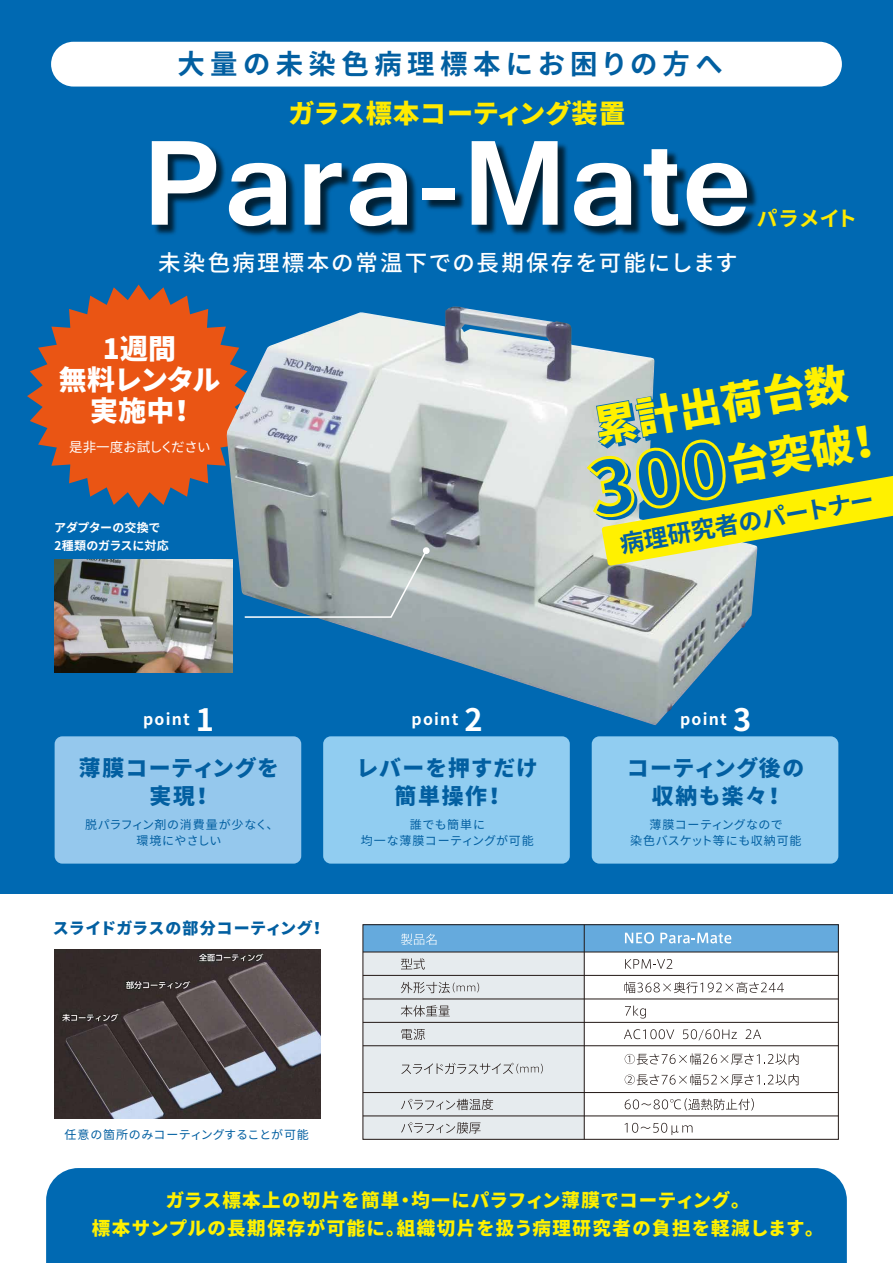
<style>
.page{position:relative;width:893px;height:1263px;background:#fff}
.page>*{position:absolute;margin:0;border:0;box-sizing:border-box;transform-origin:0 0}
.t1{font:900 42.3px/61.7px "Noto Sans CJ Kjp";color:#fff100;text-align:center}
.t2{font:900 27.9px/31.2px "Noto Sans CJ Kjp";letter-spacing:.01em;color:#fff;text-align:center}
.t3{font:700 27.45px "Noto Sans CJ Kjp";letter-spacing:.2em;color:#025fa1}
.t4{font:900 26.1px "Noto Sans CJ Kjp";color:#ffea00}
.t5{font:700 24px "Noto Sans CJ Kjp";color:#025fa1}
.t6{font:500 22.5px "Noto Sans CJ Kjp";letter-spacing:.1em;color:#fff}
.t7{font:900 21.9px/27.8px "Noto Sans CJ Kjp";letter-spacing:.05em;color:#025fa1;text-align:center}
.t8{font:700 20.7px "Noto Sans CJ Kjp";color:#ffea00}
.t9{font:900 18.45px/27.6px "Noto Sans CJ Kjp";letter-spacing:.07em;color:#fff100;text-align:center}
.t10{font:900 16.05px "Noto Sans CJ Kjp";letter-spacing:.02em;color:#025fa1}
.t11{font:700 15.9px "Noto Sans CJ Kjp";letter-spacing:.08em;color:#fff}
.t12{font:13.5px "Noto Sans CJ Kjp";letter-spacing:-.015em;color:#fff}
.t13{font:12px/16.8px "Noto Sans CJ Kjp";letter-spacing:.03em;color:#025fa1;text-align:center}
.t14{font:12px/16.8px "Noto Sans CJ Kjp";letter-spacing:.05em;color:#025fa1;text-align:center}
.t15{font:700 12px/18px "Noto Sans CJ Kjp";letter-spacing:-.005em;color:#fff}
.s1{font-size:75.3px;color:#0069b2}
.s2{font-size:30.9px}
</style>
<div class="page">
<div style="left:0;top:0;width:893px;height:894px;background:#0069b2"></div>
<svg style="left:27px;top:285px;width:200px;height:223px;fill:#ea5514"></svg>
<img style="left:227px;top:307px;width:529px;height:418px">
<div style="left:46px;top:1168px;width:801px;height:95px;background:#0069b2"></div>
<div style="left:55px;top:736px;width:246px;height:128px;background:#95c8ed;border-radius:8px"></div>
<div style="left:323px;top:736px;width:247px;height:128px;background:#91cdf1;border-radius:8px"></div>
<div style="left:592px;top:736px;width:246px;height:128px;background:#91cdf1;border-radius:8px"></div>
<div style="left:51px;top:42px;width:791px;height:45px;background:#fff;border-radius:22px"></div>
<img style="left:55px;top:949px;width:266px;height:170px">
<img style="left:55px;top:559px;width:178px;height:113px">
<img style="left:154px;top:141px;width:603px;height:95px">
<svg style="left:152px;top:141px;width:64px;height:84px"></svg>
<svg style="left:229px;top:163px;width:57px;height:63px;background:#a2bdd0"></svg>
<svg style="left:305px;top:163px;width:37px;height:62px"></svg>
<svg style="left:350px;top:163px;width:57px;height:63px;background:#a2bdd0"></svg>
<div style="left:422px;top:188px;width:33px;height:12px;background:#fff"></div>
<svg style="left:472px;top:141px;width:86px;height:84px"></svg>
<svg style="left:574px;top:163px;width:57px;height:63px;background:#a1bdcf"></svg>
<svg style="left:644px;top:149px;width:34px;height:77px"></svg>
<svg style="left:687px;top:163px;width:60px;height:63px;background:#95b3c7"></svg>
<svg style="left:585px;top:363px;width:308px;height:203px"></svg>
<div style="left:363px;top:925px;width:221px;height:214px;background:#e6ebee"></div>
<div style="left:363px;top:925px;width:475px;height:27px;background:#65aadd"></div>
<hr style="left:363px;top:952px;width:475px;height:1px;background:#221815">
<hr style="left:363px;top:975px;width:475px;height:1px;background:#221815">
<hr style="left:363px;top:999px;width:475px;height:1px;background:#221815">
<hr style="left:363px;top:1022px;width:475px;height:1px;background:#221815">
<hr style="left:363px;top:1045px;width:475px;height:1px;background:#221815">
<hr style="left:363px;top:1092px;width:475px;height:1px;background:#221815">
<hr style="left:363px;top:1115px;width:475px;height:1px;background:#221815">
<hr style="left:584px;top:925px;width:1px;height:214px;background:#221815">
<svg style="left:401px;top:958px;width:24px;height:12px"></svg>
<svg style="left:401px;top:982px;width:78px;height:11px"></svg>
<svg style="left:401px;top:1005px;width:49px;height:11px"></svg>
<svg style="left:401px;top:1029px;width:24px;height:11px"></svg>
<svg style="left:401px;top:1063px;width:142px;height:11px"></svg>
<svg style="left:401px;top:1099px;width:92px;height:11px"></svg>
<svg style="left:401px;top:1122px;width:80px;height:11px"></svg>
<svg style="left:625px;top:959px;width:47px;height:10px"></svg>
<svg style="left:624px;top:982px;width:160px;height:11px"></svg>
<svg style="left:625px;top:1005px;width:21px;height:13px"></svg>
<svg style="left:624px;top:1029px;width:50px;height:10px"></svg>
<svg style="left:683px;top:1029px;width:54px;height:11px"></svg>
<svg style="left:746px;top:1029px;width:15px;height:10px"></svg>
<svg style="left:625px;top:1053px;width:173px;height:12px"></svg>
<svg style="left:625px;top:1074px;width:173px;height:11px"></svg>
<svg style="left:625px;top:1098px;width:129px;height:12px"></svg>
<svg style="left:401px;top:933px;width:35px;height:12px"></svg>
<svg style="left:625px;top:932px;width:29px;height:11px"></svg>
<svg style="left:660px;top:933px;width:71px;height:10px"></svg>
<svg style="left:625px;top:1123px;width:67px;height:12px"></svg>
<div style="left:362px;top:924px;width:477px;height:216px;border:1px solid #221815"></div>
<svg style="left:243px;top:547px;width:187px;height:71px;background:#95a4a8"></svg>
<h3 class="t3" style="left:177px;top:49px;width:547px">大量の未染色病理標本にお困りの方へ</h3>
<h3 class="t4" style="left:289px;top:99px;width:338px">ガラス標本コーティング装置</h3>
<p class="t6" style="left:158px;top:250px;width:581px">未染色病理標本の常温下での長期保存を可能にします</p>
<p class="t8" style="left:757px;top:207px;width:102px">パラメイト</p>
<h2 class="t2" style="left:59px;top:333px;width:163px">1週間<br>無料レンタル実施中！</h2>
<p class="t12" style="left:69px;top:440px;width:143px">是非一度お試しください</p>
<p class="t15" style="left:54px;top:519px;width:116px">アダプターの交換で<br>2種類のガラスに対応</p>
<h1 class="t1" style="left:573px;top:400px;width:301px;rotate:-10deg">累計出荷台数<br><span class="s1">300</span>台突破！</h1>
<h3 class="t5" style="left:618px;top:531px;width:259px;rotate:-10deg">病理研究者のパートナー</h3>
<p class="t11" style="left:143px;top:710px;width:73px">point <span class="s2">1</span></p>
<p class="t7" style="left:79px;top:754px;width:202px">薄膜コーティングを実現！</p>
<p class="t13" style="left:85px;top:816px;width:195px">脱パラフィン剤の消費量が少なく、環境にやさしい</p>
<p class="t10" style="left:53px;top:919px;width:274px">スライドガラスの部分コーティング！</p>
<p class="t11" style="left:412px;top:710px;width:73px">point <span class="s2">2</span></p>
<p class="t7" style="left:356px;top:754px;width:183px">レバーを押すだけ簡単操作！</p>
<p class="t14" style="left:361px;top:816px;width:174px">誰でも簡単に<br>均一な薄膜コーティングが可能</p>
<p class="t11" style="left:680px;top:710px;width:73px">point <span class="s2">3</span></p>
<p class="t7" style="left:627px;top:754px;width:179px">コーティング後の収納も楽々！</p>
<p class="t13" style="left:630px;top:816px;width:173px">薄膜コーティングなので<br>染色バスケット等にも収納可能</p>
<p class="t13" style="left:65px;top:1127px;width:246px">任意の箇所のみコーティングすることが可能</p>
<p class="t9" style="left:92px;top:1187px;width:733px">ガラス標本上の切片を簡単・均一にパラフィン薄膜でコーティング。<br>標本サンプルの長期保存が可能に。組織切片を扱う病理研究者の負担を軽減します。</p>
</div>
